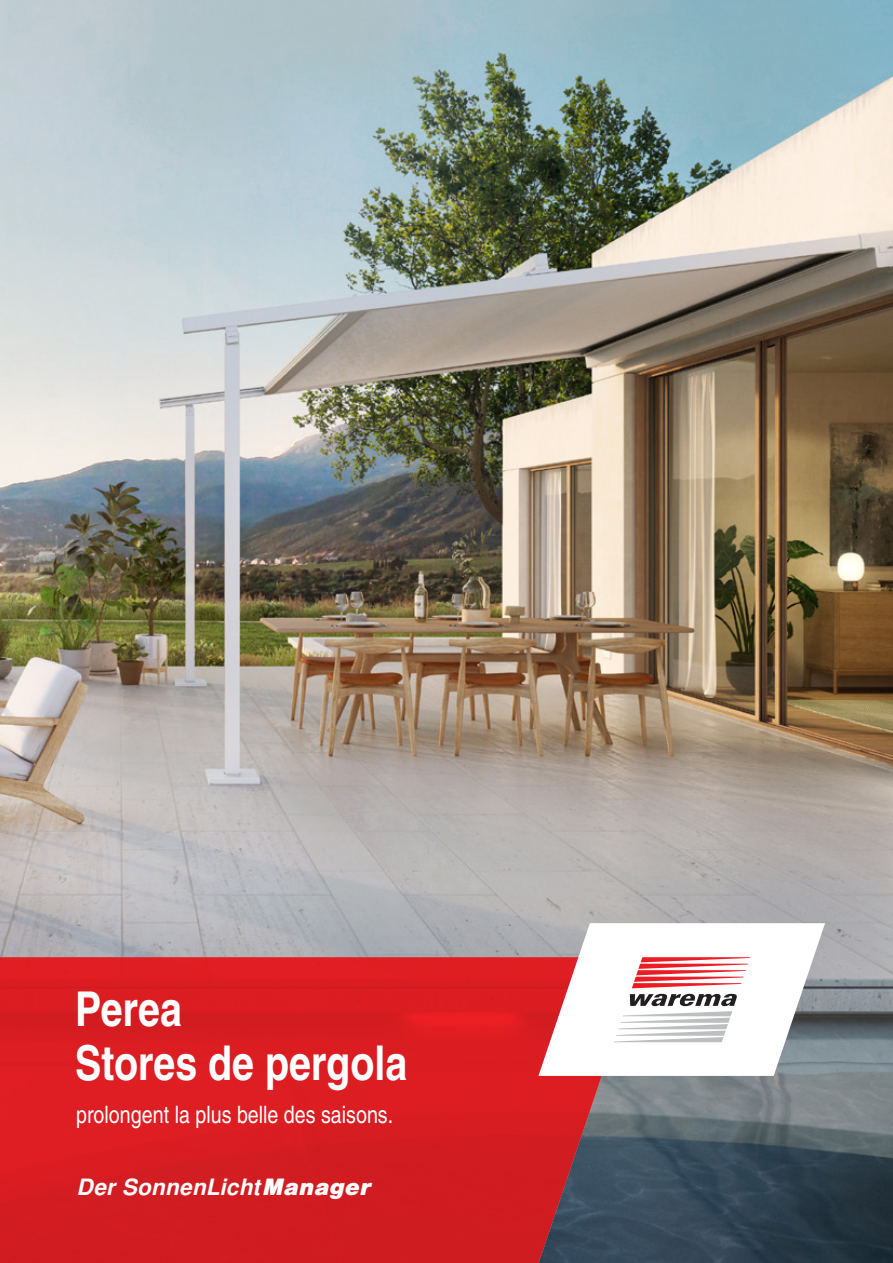
<style>
.page{position:relative;width:893px;height:1263px;background:#fff}
.page>*{position:absolute;margin:0;border:0;box-sizing:border-box;transform-origin:0 0}
.t1{font:700 48px/54px "Warema Nimbus Cnd";color:#fff}
.t2{font:24px "Warema Nimbus Cnd";color:#fff}
.t3{font:italic 700 22.5px "Warema Nimbus";letter-spacing:.01em;color:#fff}
.s1{font-weight:900}
</style>
<div class="page">
<img style="left:0;top:0;width:893px;height:1263px">
<svg style="left:0;top:957px;width:642px;height:306px;background:#cd2127"></svg>
<svg style="left:538px;top:923px;width:287px;height:153px"></svg>
<h1 class="t1" style="left:75px;top:982px;width:334px">Perea<br>Stores de pergola</h1>
<p class="t2" style="left:76px;top:1100px;width:318px">prolongent la plus belle des saisons.</p>
<p class="t3" style="left:77px;top:1173px;width:296px">Der SonnenLicht<span class="s1">Manager</span></p>
</div>
